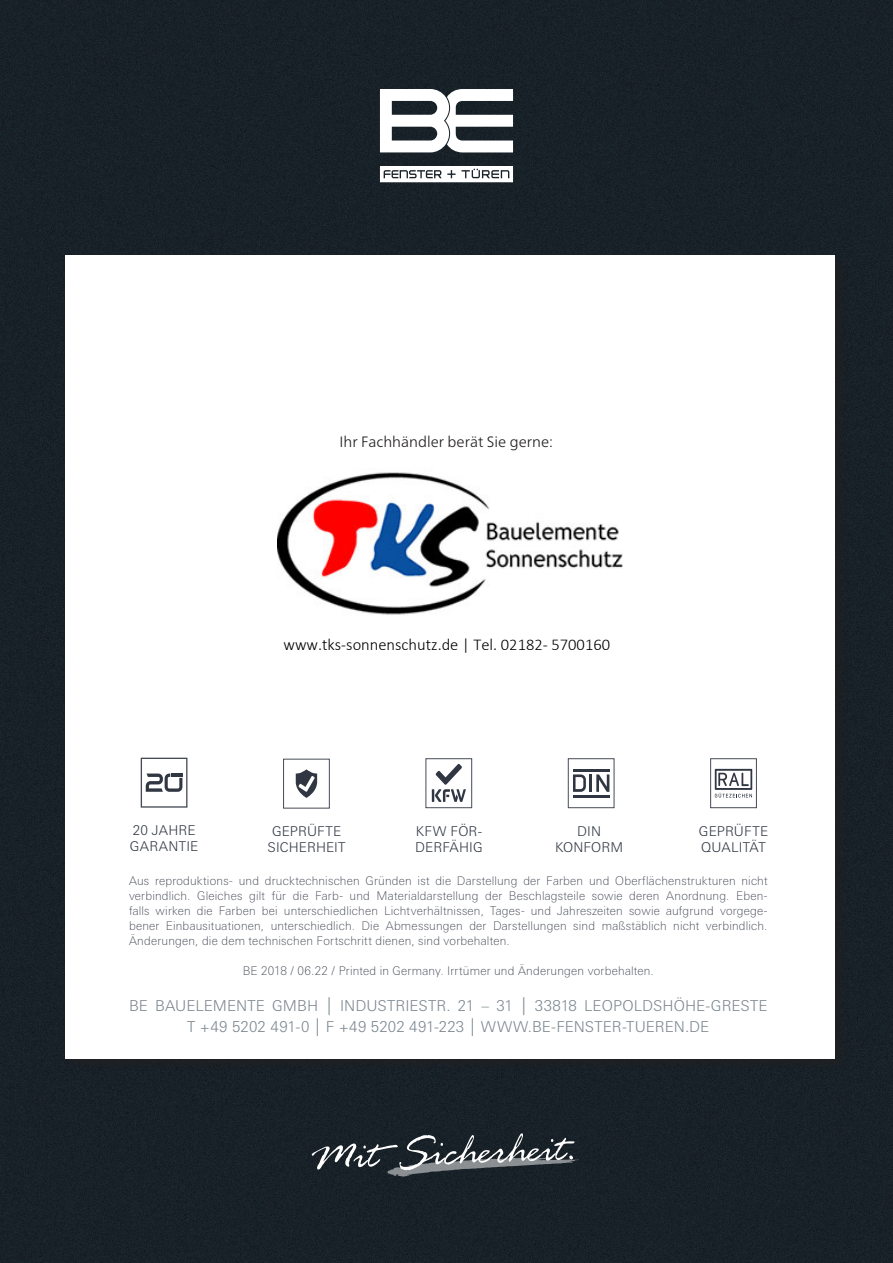
<style>
.page{position:relative;width:893px;height:1263px;background:#182128}
.page>*{position:absolute;margin:0;border:0;box-sizing:border-box;transform-origin:0 0}
.t1{font:300 16.5px "Calibri";color:#000}
.t2{font:300 15px/21px "LT Univers Basic";letter-spacing:.005em;color:#7a868d;text-align:center}
.t3{font:300 15px "Frutiger Neue LTW1 G";color:#231f20}
.t4{font:300 13.5px/15.8px "LT Univers Basic";letter-spacing:.01em;color:#303642}
.t5{font:100 12px/15px "LT Univers Basic";letter-spacing:.02em;color:#303642;text-align:justify}
.s1{font-family:"Calibri";font-weight:700;font-style:italic;font-size:18.75px}
</style>
<div class="page">
<div style="left:64px;top:254px;width:784px;height:817px;background:#1c2024"></div>
<div style="left:65px;top:255px;width:770px;height:803px;background:#fff"></div>
<div style="left:141px;top:758px;width:46px;height:50px;border:1px solid #303642"></div>
<svg style="left:146px;top:773px;width:36px;height:19px"></svg>
<svg style="left:432px;top:764px;width:34px;height:38px"></svg>
<hr style="left:573px;top:769px;width:36px;height:2px;background:#303642">
<svg style="left:596px;top:774px;width:13px;height:18px"></svg>
<hr style="left:589px;top:774px;width:3px;height:18px;background:#303642">
<hr style="left:573px;top:795px;width:36px;height:2px;background:#303642">
<svg style="left:573px;top:774px;width:13px;height:18px"></svg>
<div style="left:710px;top:758px;width:47px;height:50px;border:1px solid #303642"></div>
<svg style="left:715px;top:769px;width:37px;height:28px"></svg>
<div style="left:283px;top:759px;width:47px;height:50px;border:1px solid #303642"></div>
<svg style="left:296px;top:769px;width:21px;height:29px"></svg>
<svg style="left:380px;top:89px;width:133px;height:63px"></svg>
<svg style="left:380px;top:166px;width:133px;height:16px"></svg>
<svg style="left:312px;top:1133px;width:267px;height:43px;background:#42494f"></svg>
<img style="left:277px;top:472px;width:345px;height:143px">
<p class="t3" style="left:339px;top:432px;width:215px">Ihr Fachhändler berät Sie gerne:</p>
<h1 class="t1" style="left:284px;top:634px;width:328px">www.tks-sonnenschutz.de | Tel. 02182- 5700160</h1>
<p class="t4" style="left:130px;top:822px;width:70px">20 JAHRE<br>GARANTIE</p>
<p class="t4" style="left:415px;top:823px;width:69px">KFW FÖR-<br>DERFÄHIG</p>
<p class="t4" style="left:555px;top:823px;width:70px;text-align:center">DIN<br>KONFORM</p>
<p class="t4" style="left:699px;top:823px;width:71px">GEPRÜFTE<br>QUALITÄT</p>
<p class="t4" style="left:268px;top:823px;width:80px;text-align:center">GEPRÜFTE<br>SICHERHEIT</p>
<p class="t5" style="left:129px;top:873px;width:640px">Aus reproduktions- und drucktechnischen Gründen ist die Darstellung der Farben und Oberflächenstrukturen nicht verbindlich. Gleiches gilt für die Farb- und Materialdarstellung der Beschlagsteile sowie deren Anordnung. Eben&shy;falls wirken die Farben bei unterschiedlichen Lichtverhältnissen, Tages- und Jahreszeiten sowie aufgrund vorgege&shy;bener Einbausituationen, unterschiedlich. Die Abmessungen der Darstellungen sind maßstäblich nicht verbindlich.<br>Änderungen, die dem technischen Fortschritt dienen, sind vorbehalten.</p>
<p class="t5" style="left:243px;top:963px;width:413px">BE 2018 / 06.22 / Printed in Germany. Irrtümer und Änderungen vorbehalten.</p>
<p class="t2" style="left:129px;top:995px;width:640px">BE BAUELEMENTE GMBH <span class="s1">│</span> INDUSTRIESTR. 21 – 31 <span class="s1">│</span> 33818 LEOPOLDSHÖHE-GRESTE<br>T +49 5202 491-0 <span class="s1">│</span> F +49 5202 491-223 <span class="s1">│</span> WWW.BE-FENSTER-TUEREN.DE</p>
</div>
